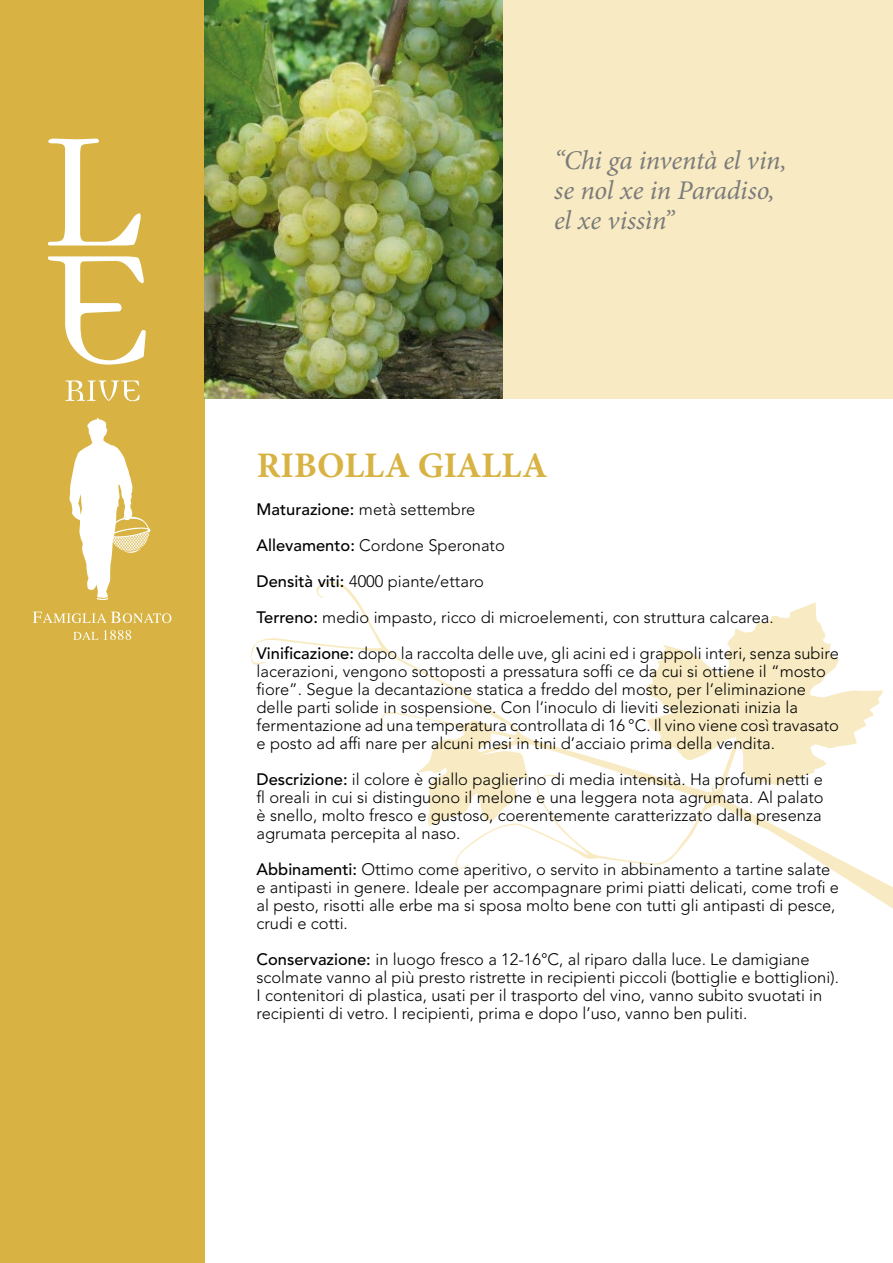
<style>
.page{position:relative;width:893px;height:1263px;background:#fff}
.page>*{position:absolute;margin:0;border:0;box-sizing:border-box;transform-origin:0 0}
.t1{font:700 36px "Minion Pro";color:#d8b343}
.t2{font:italic 27px/30px "Minion Pro";letter-spacing:-.01em;color:#7c7b7b}
.t3{font:300 16.5px/18px "Avenir LT Std";color:#000}
.s1{font-weight:500}
</style>
<div class="page">
<div style="left:0;top:0;width:893px;height:398px;background:#f8ebc3"></div>
<div style="left:0;top:0;width:204px;height:1263px;background:#d8b343"></div>
<svg style="left:48px;top:138px;width:93px;height:107px"></svg>
<svg style="left:48px;top:256px;width:98px;height:109px"></svg>
<svg style="left:65px;top:380px;width:75px;height:21px"></svg>
<svg style="left:73px;top:630px;width:58px;height:10px"></svg>
<svg style="left:33px;top:612px;width:138px;height:11px"></svg>
<svg style="left:69px;top:418px;width:82px;height:182px"></svg>
<svg style="left:251px;top:582px;width:642px;height:327px"></svg>
<img style="left:204px;top:0;width:299px;height:398px">
<h2 class="t2" style="left:554px;top:146px;width:234px">“Chi ga inventà el vin, se nol xe in Paradiso, el xe vissìn”</h2>
<h1 class="t1" style="left:257px;top:440px;width:292px">RIBOLLA GIALLA</h1>
<p class="t3" style="left:257px;top:491px;width:584px;line-height:36px"><span class="s1">Maturazione:</span> metà settembre<br><span class="s1">Allevamento:</span> Cordone Speronato<br><span class="s1">Densità viti:</span> 4000 piante/ettaro<br><span class="s1">Terreno:</span> medio impasto, ricco di microelementi, con struttura calcarea.<br><span class="s1">Vinificazione:</span> dopo la raccolta delle uve, gli acini ed i grappoli interi, senza subire</p>
<p class="t3" style="left:257px;top:662px;width:584px">lacerazioni, vengono sottoposti a pressatura soffi ce da cui si ottiene il “mosto fiore”. Segue la decantazione statica a freddo del mosto, per l’eliminazione delle parti solide in sospensione. Con l’inoculo di lieviti selezionati inizia la fermentazione ad una temperatura controllata di 16 °C. Il vino viene così travasato e posto ad affi nare per alcuni mesi in tini d’acciaio prima della vendita.</p>
<p class="t3" style="left:257px;top:770px;width:569px"><span class="s1">Descrizione:</span> il colore è giallo paglierino di media intensità. Ha profumi netti e fl oreali in cui si distinguono il melone e una leggera nota agrumata. Al palato è snello, molto fresco e gustoso, coerentemente caratterizzato dalla presenza agrumata percepita al naso.</p>
<p class="t3" style="left:257px;top:860px;width:584px"><span class="s1">Abbinamenti:</span> Ottimo come aperitivo, o servito in abbinamento a tartine salate e antipasti in genere. Ideale per accompagnare primi piatti delicati, come trofi e al pesto, risotti alle erbe ma si sposa molto bene con tutti gli antipasti di pesce, crudi e cotti.</p>
<p class="t3" style="left:257px;top:950px;width:584px"><span class="s1">Conservazione:</span> in luogo fresco a 12-16°C, al riparo dalla luce. Le damigiane scolmate vanno al più presto ristrette in recipienti piccoli (bottiglie e bottiglioni).<br>I contenitori di plastica, usati per il trasporto del vino, vanno subito svuotati in recipienti di vetro. I recipienti, prima e dopo l’uso, vanno ben puliti.</p>
</div>
